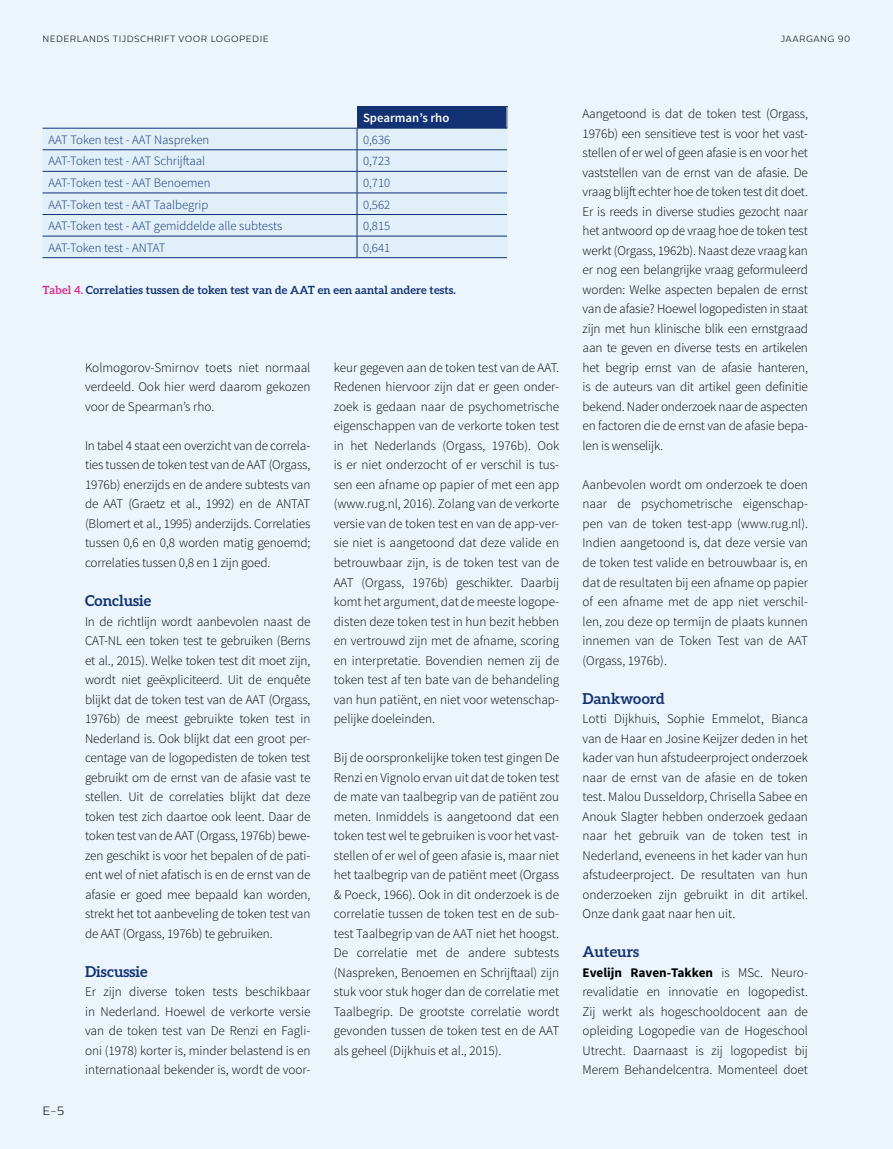
<style>
.page{position:relative;width:893px;height:1149px;background:#fff}
.page>*{position:absolute;margin:0;border:0;box-sizing:border-box;transform-origin:0 0}
.t1{font:700 15px "Aleo";color:#123274}
.t2{font:300 13.2px/19.5px "Source Sans Pro";color:#000;text-align:justify}
.t3{font:300 12.75px "Source Sans Pro";color:#123274}
.t4{font:600 12.75px "Source Sans Pro";color:#fff}
.t5{font:300 12px "Centrale Sans Pro";color:#000}
.t6{font:700 11.25px "Aleo";letter-spacing:.01em;color:#123274}
.t7{font:300 9px "Centrale Sans Pro";letter-spacing:.05em;color:#000}
.s1{font-weight:300;color:#123274}
.s2{color:#d4338a}
.s3{font-weight:700}
</style>
<div class="page">
<div style="left:0;top:0;width:893px;height:1148px;background:#ebf5fb"></div>
<div style="left:357px;top:107px;width:150px;height:21px;background:#123274"></div>
<div style="left:43px;top:129px;width:464px;height:128px;background:#e0eff8"></div>
<hr style="left:43px;top:149px;width:314px;height:1px;background:#123274">
<hr style="left:43px;top:171px;width:314px;height:1px;background:#123274">
<hr style="left:43px;top:193px;width:314px;height:1px;background:#123274">
<hr style="left:43px;top:214px;width:314px;height:1px;background:#123274">
<hr style="left:43px;top:236px;width:314px;height:1px;background:#123274">
<hr style="left:43px;top:257px;width:314px;height:1px;background:#123274">
<hr style="left:357px;top:106px;width:150px;height:1px;background:#123274">
<svg style="left:507px;top:107px;width:1px;height:21px"></svg>
<hr style="left:43px;top:128px;width:314px;height:1px;background:#123274">
<svg style="left:357px;top:129px;width:1px;height:128px"></svg>
<hr style="left:357px;top:128px;width:150px;height:1px;background:#123274">
<hr style="left:357px;top:149px;width:150px;height:1px;background:#123274">
<hr style="left:357px;top:171px;width:150px;height:1px;background:#123274">
<hr style="left:357px;top:193px;width:150px;height:1px;background:#123274">
<hr style="left:357px;top:214px;width:150px;height:1px;background:#123274">
<hr style="left:357px;top:236px;width:150px;height:1px;background:#123274">
<hr style="left:357px;top:257px;width:150px;height:1px;background:#123274">
<p class="t7" style="left:43px;top:33px;width:228px">NEDERLANDS TIJDSCHRIFT VOOR LOGOPEDIE</p>
<p class="t7" style="left:781px;top:33px;width:71px">JAARGANG 90</p>
<p class="t4" style="left:363px;top:110px;width:108px">Spearman’s rho <span class="s1">rho</span></p>
<p class="t3" style="left:49px;top:132px;width:162px">AAT Token test - AAT Naspreken</p>
<p class="t3" style="left:363px;top:132px;width:29px">0,636</p>
<p class="t3" style="left:49px;top:153px;width:158px">AAT-Token test - AAT Schrijftaal</p>
<p class="t3" style="left:363px;top:153px;width:29px">0,723</p>
<p class="t3" style="left:49px;top:175px;width:163px">AAT-Token test - AAT Benoemen</p>
<p class="t3" style="left:363px;top:175px;width:29px">0,710</p>
<p class="t3" style="left:49px;top:196px;width:161px">AAT-Token test - AAT Taalbegrip</p>
<p class="t3" style="left:363px;top:196px;width:29px">0,562</p>
<p class="t3" style="left:49px;top:218px;width:235px">AAT-Token test - AAT gemiddelde alle subtests</p>
<p class="t3" style="left:363px;top:218px;width:29px">0,815</p>
<p class="t3" style="left:49px;top:239px;width:118px">AAT-Token test - ANTAT</p>
<p class="t3" style="left:363px;top:239px;width:29px">0,641</p>
<p class="t6" style="left:43px;top:283px;width:415px"><span class="s2">Tabel 4.</span> Correlaties tussen de token test van de AAT en een aantal andere tests.</p>
<p class="t5" style="left:43px;top:1103px;width:24px">E-5</p>
<p class="t2" style="left:85px;top:357px;width:227px">Kolmogorov-Smirnov toets niet normaal verdeeld. Ook hier werd daarom gekozen voor de Spearman’s rho.</p>
<p class="t2" style="left:85px;top:435px;width:227px">In tabel 4 staat een overzicht van de correla&shy;ties tussen de token test van de AAT (Orgass, 1976b) enerzijds en de andere subtests van de AAT (Graetz et al., 1992) en de ANTAT (Blomert et al., 1995) anderzijds. Correlaties tussen 0,6 en 0,8 worden matig genoemd; correlaties tussen 0,8 en 1 zijn goed.</p>
<p class="t1" style="left:85px;top:591px;width:68px">Conclusie</p>
<p class="t2" style="left:85px;top:611px;width:227px">In de richtlijn wordt aanbevolen naast de CAT-NL een token test te gebruiken (Berns et al., 2015). Welke token test dit moet zijn, wordt niet geëxpliciteerd. Uit de enquête blijkt dat de token test van de AAT (Orgass, 1976b) de meest gebruikte token test in Nederland is. Ook blijkt dat een groot per&shy;centage van de logopedisten de token test gebruikt om de ernst van de afasie vast te stellen. Uit de correlaties blijkt dat deze token test zich daartoe ook leent. Daar de token test van de AAT (Orgass, 1976b) bewe&shy;zen geschikt is voor het bepalen of de pati&shy;ënt wel of niet afatisch is en de ernst van de afasie er goed mee bepaald kan worden, strekt het tot aanbeveling de token test van de AAT (Orgass, 1976b) te gebruiken.</p>
<p class="t1" style="left:85px;top:962px;width:64px">Discussie</p>
<p class="t2" style="left:85px;top:981px;width:227px">Er zijn diverse token tests beschikbaar in Nederland. Hoewel de verkorte versie van de token test van De Renzi en Fagli&shy;oni (1978) korter is, minder belastend is en internationaal bekender is, wordt de voor-</p>
<p class="t2" style="left:334px;top:357px;width:227px">keur gegeven aan de token test van de AAT.<br>Redenen hiervoor zijn dat er geen onder&shy;zoek is gedaan naar de psychometrische eigenschappen van de verkorte token test in het Nederlands (Orgass, 1976b). Ook is er niet onderzocht of er verschil is tus&shy;sen een afname op papier of met een app (www.rug.nl, 2016). Zolang van de verkorte versie van de token test en van de app-ver&shy;sie niet is aangetoond dat deze valide en betrouwbaar zijn, is de token test van de AAT (Orgass, 1976b) geschikter. Daarbij komt het argument, dat de meeste logope&shy;disten deze token test in hun bezit hebben en vertrouwd zijn met de afname, scoring en interpretatie. Bovendien nemen zij de token test af ten bate van de behandeling van hun patiënt, en niet voor wetenschap&shy;pelijke doeleinden.</p>
<p class="t2" style="left:334px;top:747px;width:227px">Bij de oorspronkelijke token test gingen De Renzi en Vignolo ervan uit dat de token test de mate van taalbegrip van de patiënt zou meten. Inmiddels is aangetoond dat een token test wel te gebruiken is voor het vast&shy;stellen of er wel of geen afasie is, maar niet het taalbegrip van de patiënt meet (Orgass &amp; Poeck, 1966). Ook in dit onderzoek is de correlatie tussen de token test en de sub&shy;test Taalbegrip van de AAT niet het hoogst.<br>De correlatie met de andere subtests (Naspreken, Benoemen en Schrijftaal) zijn stuk voor stuk hoger dan de correlatie met Taalbegrip. De grootste correlatie wordt gevonden tussen de token test en de AAT als geheel (Dijkhuis et al., 2015).</p>
<p class="t2" style="left:583px;top:104px;width:227px">Aangetoond is dat de token test (Orgass, 1976b) een sensitieve test is voor het vast&shy;stellen of er wel of geen afasie is en voor het vaststellen van de ernst van de afasie. De vraag blijft echter hoe de token test dit doet.<br>Er is reeds in diverse studies gezocht naar het antwoord op de vraag hoe de token test werkt (Orgass, 1962b). Naast deze vraag kan er nog een belangrijke vraag geformuleerd worden: Welke aspecten bepalen de ernst van de afasie? Hoewel logopedisten in staat zijn met hun klinische blik een ernstgraad aan te geven en diverse tests en artikelen het begrip ernst van de afasie hanteren, is de auteurs van dit artikel geen definitie bekend. Nader onderzoek naar de aspecten en factoren die de ernst van de afasie bepa&shy;len is wenselijk.</p>
<p class="t2" style="left:583px;top:474px;width:227px">Aanbevolen wordt om onderzoek te doen naar de psychometrische eigenschap&shy;pen van de token test-app (www.rug.nl).<br>Indien aangetoond is, dat deze versie van de token test valide en betrouwbaar is, en dat de resultaten bij een afname op papier of een afname met de app niet verschil&shy;len, zou deze op termijn de plaats kunnen innemen van de Token Test van de AAT (Orgass, 1976b).</p>
<p class="t1" style="left:583px;top:689px;width:84px">Dankwoord</p>
<p class="t2" style="left:583px;top:708px;width:227px">Lotti Dijkhuis, Sophie Emmelot, Bianca van de Haar en Josine Keijzer deden in het kader van hun afstudeerproject onderzoek naar de ernst van de afasie en de token test. Malou Dusseldorp, Chrisella Sabee en Anouk Slagter hebben onderzoek gedaan naar het gebruik van de token test in Nederland, eveneens in het kader van hun afstudeerproject. De resultaten van hun onderzoeken zijn gebruikt in dit artikel.<br>Onze dank gaat naar hen uit.</p>
<p class="t1" style="left:583px;top:942px;width:58px">Auteurs</p>
<p class="t2" style="left:583px;top:962px;width:227px"><span class="s3">Evelijn Raven-Takken</span> is MSc. Neuro&shy;revalidatie en innovatie en logopedist.<br>Zij werkt als hogeschooldocent aan de opleiding Logopedie van de Hogeschool Utrecht. Daarnaast is zij logopedist bij Merem Behandelcentra. Momenteel doet</p>
</div>
